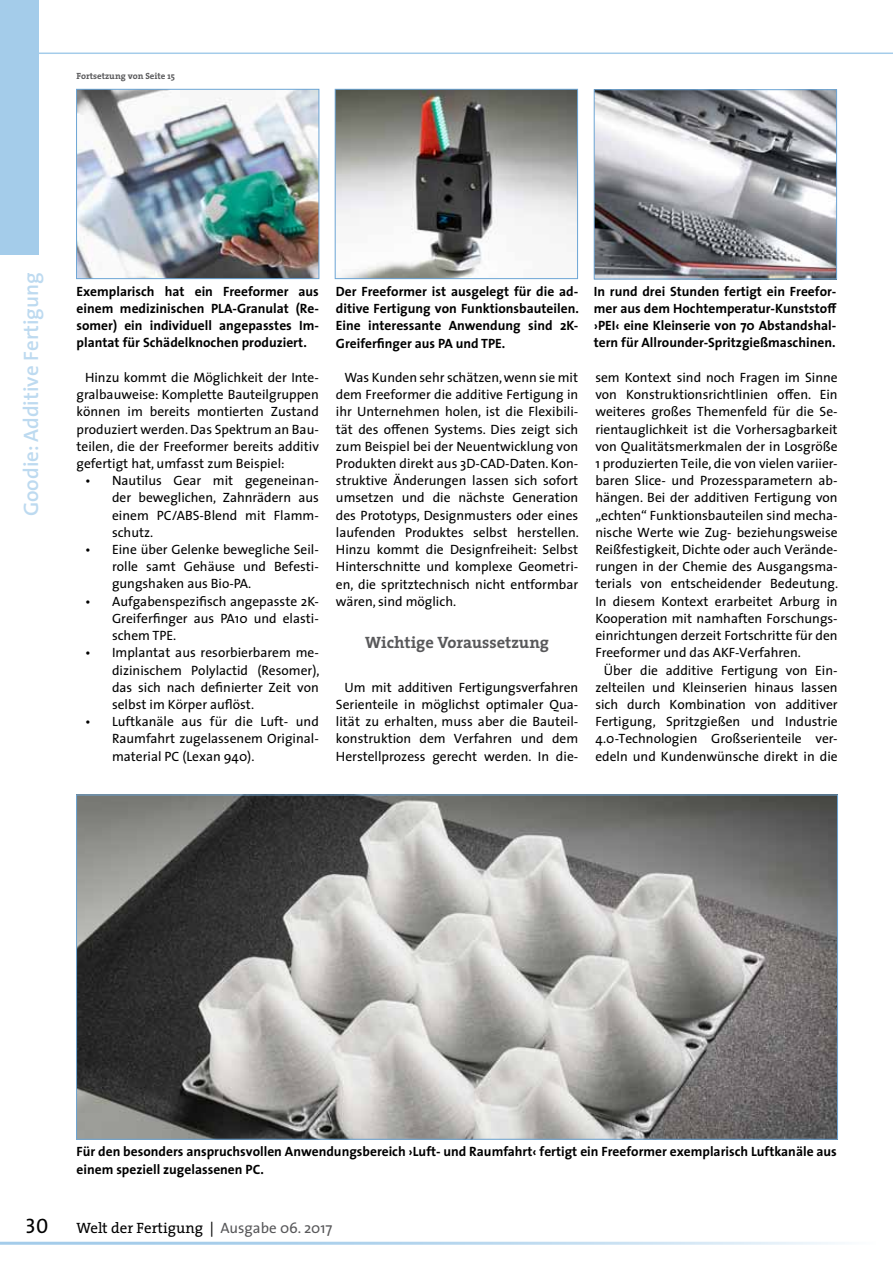
<style>
.page{position:relative;width:893px;height:1263px;background:#fff}
.page>*{position:absolute;margin:0;border:0;box-sizing:border-box;transform-origin:0 0}
.t1{font:600 21px "The Sans";color:#bddaf0}
.t2{font:21px "The Sans Regular Caps";color:#000}
.t3{font:700 16.5px "The Serif";color:#58585a}
.t4{font:15px "The Serif";color:#000}
.t5{font:13.5px/17.2px "The Sans";color:#000;text-align:justify}
.t6{font:700 13.5px/17.2px "The Sans";color:#000;text-align:justify}
.t7{font:700 9px "The Serif";color:#58585a}
.s1{font-family:"The Sans"}
.s2{font-family:"The Sans";color:#58585a}
</style>
<div class="page">
<div style="left:0;top:0;width:38px;height:255px;background:#a4ccea"></div>
<hr style="left:38px;top:53px;width:855px;height:1px;background:#a4ccea">
<hr style="left:0;top:1242px;width:876px;height:3px;background:#a4ccea">
<img style="left:337px;top:91px;width:239px;height:186px">
<div style="left:335px;top:89px;width:243px;height:190px;border:1px solid #6ca5d5"></div>
<img style="left:78px;top:797px;width:758px;height:340px">
<img style="left:78px;top:91px;width:239px;height:186px">
<div style="left:76px;top:89px;width:243px;height:190px;border:1px solid #6ca5d5"></div>
<img style="left:596px;top:91px;width:239px;height:186px">
<div style="left:594px;top:89px;width:243px;height:190px;border:1px solid #6ca5d5"></div>
<p class="t7" style="left:77px;top:68px;width:100px">Fortsetzung von Seite 15</p>
<p class="t1" style="left:14px;top:516px;width:246px;rotate:-90deg">Goodie: Additive Fertigung</p>
<p class="t6" style="left:77px;top:282px;width:244px">Exemplarisch hat ein Freeformer aus einem medizinischen PLA-Granulat (Re&shy;somer) ein individuell angepasstes Im&shy;plantat für Schädelknochen produziert.</p>
<p class="t6" style="left:594px;top:282px;width:244px">In rund drei Stunden fertigt ein Freefor&shy;mer aus dem Hochtemperatur-Kunststoff ›PEI‹ eine Kleinserie von 70 Abstandshal&shy;tern für Allrounder-Spritzgießmaschinen.</p>
<p class="t6" style="left:336px;top:282px;width:244px">Der Freeformer ist ausgelegt für die ad&shy;ditive Fertigung von Funktionsbauteilen.<br>Eine interessante Anwendung sind 2K-Greiferfinger aus PA und TPE.</p>
<p class="t5" style="left:77px;top:368px;width:244px;text-indent:9px">Hinzu kommt die Möglichkeit der Inte&shy;gralbauweise: Komplette Bauteilgruppen können im bereits montierten Zustand produziert werden. Das Spektrum an Bau&shy;teilen, die der Freeformer bereits additiv gefertigt hat, umfasst zum Beispiel:</p>
<p class="t5" style="left:112px;top:472px;width:208px;text-indent:-27px">• Nautilus Gear mit gegeneinan&shy;der beweglichen, Zahnrädern aus einem PC/ABS-Blend mit Flamm&shy;schutz.</p>
<p class="t5" style="left:112px;top:540px;width:208px;text-indent:-27px">• Eine über Gelenke bewegliche Seil&shy;rolle samt Gehäuse und Befesti&shy;gungshaken aus Bio-PA.</p>
<p class="t5" style="left:112px;top:592px;width:208px;text-indent:-27px">• Aufgabenspezifisch angepasste 2K-Greiferfinger aus PA10 und elasti&shy;schem TPE.</p>
<p class="t5" style="left:112px;top:644px;width:209px;text-indent:-27px">• Implantat aus resorbierbarem me&shy;dizinischem Polylactid (Resomer), das sich nach definierter Zeit von selbst im Körper auflöst.</p>
<p class="t5" style="left:112px;top:713px;width:208px;text-indent:-27px">• Luftkanäle aus für die Luft- und Raumfahrt zugelassenem Original&shy;material PC (Lexan 940).</p>
<p class="t5" style="left:336px;top:368px;width:244px;text-indent:9px">Was Kunden sehr schätzen, wenn sie mit dem Freeformer die additive Fertigung in ihr Unternehmen holen, ist die Flexibili&shy;tät des offenen Systems. Dies zeigt sich zum Beispiel bei der Neuentwicklung von Produkten direkt aus 3D-CAD-Daten. Kon&shy;struktive Änderungen lassen sich sofort umsetzen und die nächste Generation des Prototyps, Designmusters oder eines laufenden Produktes selbst herstellen.<br>Hinzu kommt die Designfreiheit: Selbst Hinterschnitte und komplexe Geometri&shy;en, die spritztechnisch nicht entformbar wären, sind möglich.</p>
<p class="t3" style="left:365px;top:628px;width:185px">Wichtige Voraussetzung</p>
<p class="t5" style="left:336px;top:678px;width:244px;text-indent:9px">Um mit additiven Fertigungsverfahren Serienteile in möglichst optimaler Qua&shy;lität zu erhalten, muss aber die Bauteil&shy;konstruktion dem Verfahren und dem Herstellprozess gerecht werden. In die-</p>
<p class="t5" style="left:595px;top:368px;width:244px">sem Kontext sind noch Fragen im Sinne</p>
<p class="t5" style="left:595px;top:385px;width:244px">von Konstruktionsrichtlinien offen. Ein</p>
<p class="t5" style="left:595px;top:403px;width:244px">weiteres großes Themenfeld für die Se-</p>
<p class="t5" style="left:595px;top:420px;width:244px">rientauglichkeit ist die Vorhersagbarkeit</p>
<p class="t5" style="left:595px;top:437px;width:244px">von Qualitätsmerkmalen der in Losgröße</p>
<p class="t5" style="left:595px;top:454px;width:244px">1 produzierten Teile, die von vielen variier-</p>
<p class="t5" style="left:595px;top:472px;width:244px">baren Slice- und Prozessparametern ab-</p>
<p class="t5" style="left:595px;top:489px;width:244px">hängen. Bei der additiven Fertigung von</p>
<p class="t5" style="left:595px;top:506px;width:244px">„echten“ Funktionsbauteilen sind mecha-</p>
<p class="t5" style="left:595px;top:523px;width:244px">nische Werte wie Zug- beziehungsweise</p>
<p class="t5" style="left:595px;top:540px;width:244px">Reißfestigkeit, Dichte oder auch Verände-</p>
<p class="t5" style="left:595px;top:558px;width:244px">rungen in der Chemie des Ausgangsma-</p>
<p class="t5" style="left:595px;top:575px;width:244px">terials von entscheidender Bedeutung.</p>
<p class="t5" style="left:595px;top:592px;width:244px">In diesem Kontext erarbeitet Arburg in</p>
<p class="t5" style="left:595px;top:609px;width:244px">Kooperation mit namhaften Forschungs-</p>
<p class="t5" style="left:595px;top:626px;width:244px">einrichtungen derzeit Fortschritte für den</p>
<p class="t5" style="left:595px;top:644px;width:207px">Freeformer und das AKF-Verfahren.</p>
<p class="t5" style="left:604px;top:661px;width:235px">Über die additive Fertigung von Ein-</p>
<p class="t5" style="left:595px;top:678px;width:244px">zelteilen und Kleinserien hinaus lassen</p>
<p class="t5" style="left:595px;top:695px;width:244px">sich durch Kombination von additiver</p>
<p class="t5" style="left:595px;top:713px;width:244px">Fertigung, Spritzgießen und Industrie</p>
<p class="t5" style="left:595px;top:730px;width:244px">4.0-Technologien Großserienteile ver-</p>
<p class="t5" style="left:595px;top:747px;width:244px">edeln und Kundenwünsche direkt in die</p>
<p class="t6" style="left:77px;top:1143px;width:762px">Für den besonders anspruchsvollen Anwendungsbereich ›Luft- und Raumfahrt‹ fertigt ein Freeformer exemplarisch Luftkanäle aus einem speziell zugelassenen PC.</p>
<p class="t2" style="left:26px;top:1214px;width:24px">30</p>
<p class="t4" style="left:77px;top:1216px;width:257px">Welt der Fertigung <span class="s1">|</span> <span class="s2">Ausgabe 06. 2017</span></p>
</div>
